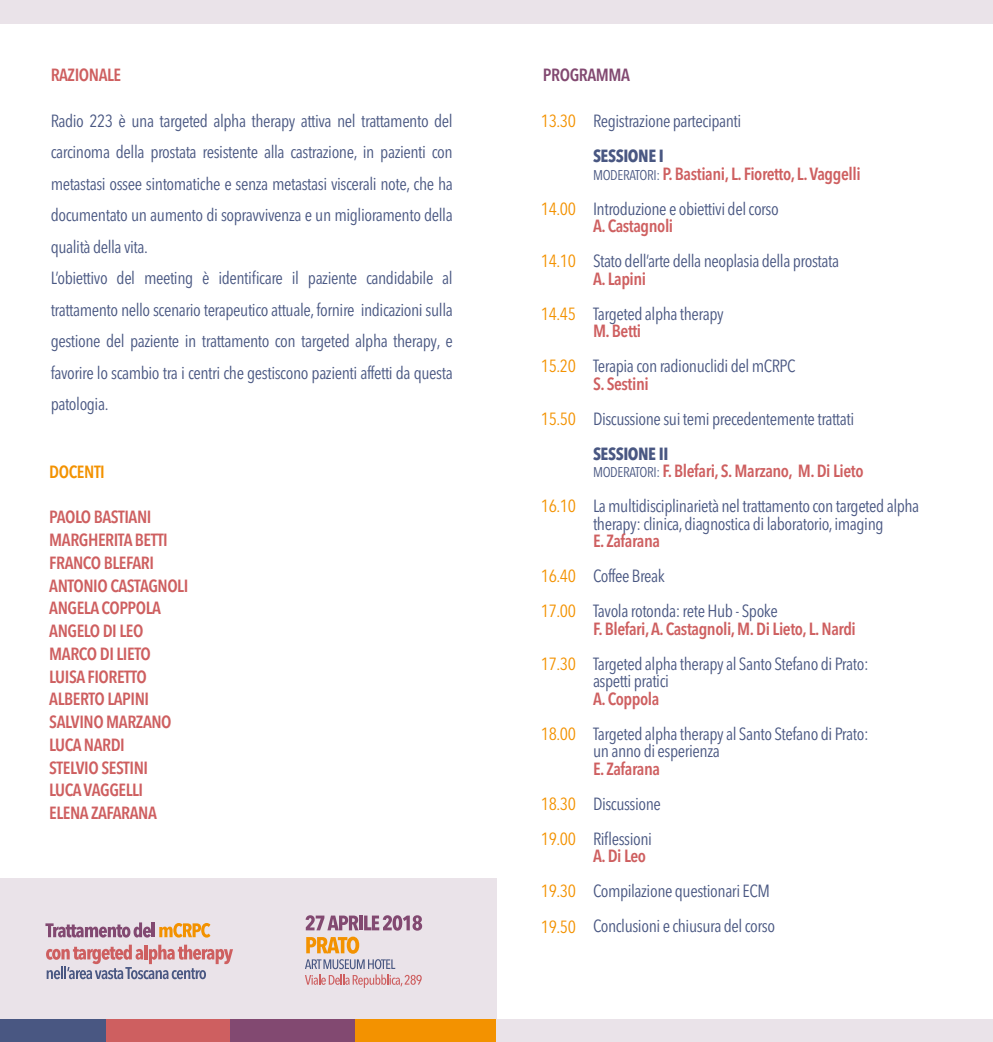
<style>
.page{position:relative;width:993px;height:1042px;background:#fff}
.page>*{position:absolute;margin:0;border:0;box-sizing:border-box;transform-origin:0 0}
.t1{font:condensed 17.5px/31.5px "Avenir Next LT Pro";letter-spacing:-.025em;color:#495782}
.t2{font:600 condensed 17.5px/22.8px "Avenir Next LT Pro";letter-spacing:-.025em;color:#ce5f60}
.t3{font:condensed 17.5px/35px "Avenir Next LT Pro";letter-spacing:-.025em;color:#f39200}
.t4{font:600 condensed 17.5px "Avenir Next LT Pro";letter-spacing:-.025em;color:#824971}
.t5{font:600 condensed 17.5px "Avenir Next LT Pro";letter-spacing:-.025em;color:#f39200}
.s1{font-weight:700;color:#495782}
.s2{font-weight:400;font-size:14px;color:#495782}
</style>
<div class="page">
<div style="left:0;top:878px;width:496px;height:164px;background:#eae3e9"></div>
<svg style="left:45px;top:922px;width:106px;height:15px"></svg>
<hr style="left:152px;top:922px;width:3px;height:15px;background:#824971">
<svg style="left:159px;top:923px;width:51px;height:14px"></svg>
<svg style="left:46px;top:944px;width:187px;height:35px"></svg>
<svg style="left:305px;top:915px;width:53px;height:15px"></svg>
<hr style="left:359px;top:915px;width:3px;height:15px;background:#824971">
<svg style="left:364px;top:915px;width:58px;height:15px"></svg>
<svg style="left:305px;top:936px;width:116px;height:52px"></svg>
<div style="left:495px;top:1019px;width:497px;height:23px;background:#eae3e9"></div>
<div style="left:0;top:0;width:992px;height:24px;background:#eae3e9"></div>
<div style="left:354px;top:1019px;width:141px;height:23px;background:#f39200"></div>
<div style="left:230px;top:1019px;width:124px;height:23px;background:#824971"></div>
<div style="left:106px;top:1019px;width:124px;height:23px;background:#ce5f60"></div>
<div style="left:0;top:1019px;width:106px;height:23px;background:#495782"></div>
<p class="t4" style="left:542px;top:64px;width:88px">PROGRAMMA</p>
<p class="t2" style="left:51px;top:64px;width:72px">RAZIONALE</p>
<p class="t1" style="left:51px;top:105px;width:403px">Radio 223 è una targeted alpha therapy attiva nel trattamento del carcinoma della prostata resistente alla castrazione, in pazienti con metastasi ossee sintomatiche e senza metastasi viscerali note, che ha documentato un aumento di sopravvivenza e un miglioramento della qualità della vita.<br>L’obiettivo del meeting è identificare il paziente candidabile al trattamento nello scenario terapeutico attuale, fornire indicazioni sulla gestione del paziente in trattamento con targeted alpha therapy, e favorire lo scambio tra i centri che gestiscono pazienti affetti da questa patologia.</p>
<p class="t3" style="left:540px;top:104px;width:36px">13.30</p>
<p class="t1" style="left:593px;top:105px;width:150px">Registrazione partecipanti</p>
<p class="t2" style="left:592px;top:147px;width:269px;line-height:17.5px"><span class="s1">SESSIONE I<br></span><span class="s2">MODERATORI:</span> P. Bastiani, L. Fioretto, L. Vaggelli</p>
<p class="t1" style="left:592px;top:193px;width:187px">Introduzione e obiettivi del corso</p>
<p class="t2" style="left:592px;top:215px;width:82px">A. Castagnoli</p>
<p class="t1" style="left:592px;top:245px;width:247px">Stato dell’arte della neoplasia della prostata</p>
<p class="t2" style="left:592px;top:267px;width:55px">A. Lapini</p>
<p class="t1" style="left:592px;top:298px;width:132px">Targeted alpha therapy</p>
<p class="t2" style="left:592px;top:320px;width:50px">M. Betti</p>
<p class="t1" style="left:592px;top:350px;width:204px">Terapia con radionuclidi del mCRPC</p>
<p class="t2" style="left:592px;top:372px;width:57px">S. Sestini</p>
<p class="t1" style="left:592px;top:403px;width:263px">Discussione sui temi precedentemente trattati</p>
<p class="t2" style="left:592px;top:445px;width:272px;line-height:17.5px"><span class="s1">SESSIONE II<br></span><span class="s2">MODERATORI:</span> F. Blefari, S. Marzano, M. Di Lieto</p>
<p class="t1" style="left:592px;top:497px;width:328px;line-height:17.5px">La multidisciplinarietà nel trattamento con targeted alpha therapy: clinica, diagnostica di laboratorio, imaging</p>
<p class="t2" style="left:592px;top:530px;width:69px">E. Zafarana</p>
<p class="t1" style="left:592px;top:559px;width:186px;line-height:35px">Coffee Break<br>Tavola rotonda: rete Hub - Spoke</p>
<p class="t2" style="left:592px;top:617px;width:264px">F. Blefari, A. Castagnoli, M. Di Lieto, L. Nardi</p>
<p class="t1" style="left:592px;top:655px;width:277px;line-height:17.5px">Targeted alpha therapy al Santo Stefano di Prato: aspetti pratici</p>
<p class="t2" style="left:592px;top:687px;width:68px">A. Coppola</p>
<p class="t1" style="left:592px;top:725px;width:277px;line-height:17.5px">Targeted alpha therapy al Santo Stefano di Prato: un anno di esperienza</p>
<p class="t2" style="left:592px;top:757px;width:69px">E. Zafarana</p>
<p class="t1" style="left:592px;top:786px;width:69px;line-height:35px">Discussione<br>Riflessioni</p>
<p class="t2" style="left:592px;top:845px;width:54px">A. Di Leo</p>
<p class="t1" style="left:592px;top:874px;width:183px;line-height:35px">Compilazione questionari ECM<br>Conclusioni e chiusura del corso</p>
<p class="t3" style="left:540px;top:191px;width:36px">14.00</p>
<p class="t3" style="left:540px;top:244px;width:36px">14.10</p>
<p class="t3" style="left:540px;top:296px;width:36px">14.45</p>
<p class="t3" style="left:540px;top:349px;width:36px">15.20</p>
<p class="t3" style="left:540px;top:401px;width:36px">15.50</p>
<p class="t5" style="left:49px;top:461px;width:57px">DOCENTI</p>
<p class="t2" style="left:49px;top:506px;width:140px">PAOLO BASTIANI<br>MARGHERITA BETTI<br>FRANCO BLEFARI<br>ANTONIO CASTAGNOLI<br>ANGELA COPPOLA<br>ANGELO DI LEO<br>MARCO DI LIETO<br>LUISA FIORETTO<br>ALBERTO LAPINI<br>SALVINO MARZANO<br>LUCA NARDI<br>STELVIO SESTINI<br>LUCA VAGGELLI<br>ELENA ZAFARANA</p>
<p class="t3" style="left:540px;top:489px;width:36px">16.10</p>
<p class="t3" style="left:540px;top:559px;width:36px">16.40<br>17.00</p>
<p class="t3" style="left:540px;top:646px;width:36px">17.30</p>
<p class="t3" style="left:540px;top:716px;width:36px">18.00</p>
<p class="t3" style="left:540px;top:786px;width:36px">18.30<br>19.00</p>
<p class="t3" style="left:540px;top:874px;width:36px">19.30<br>19.50</p>
</div>
